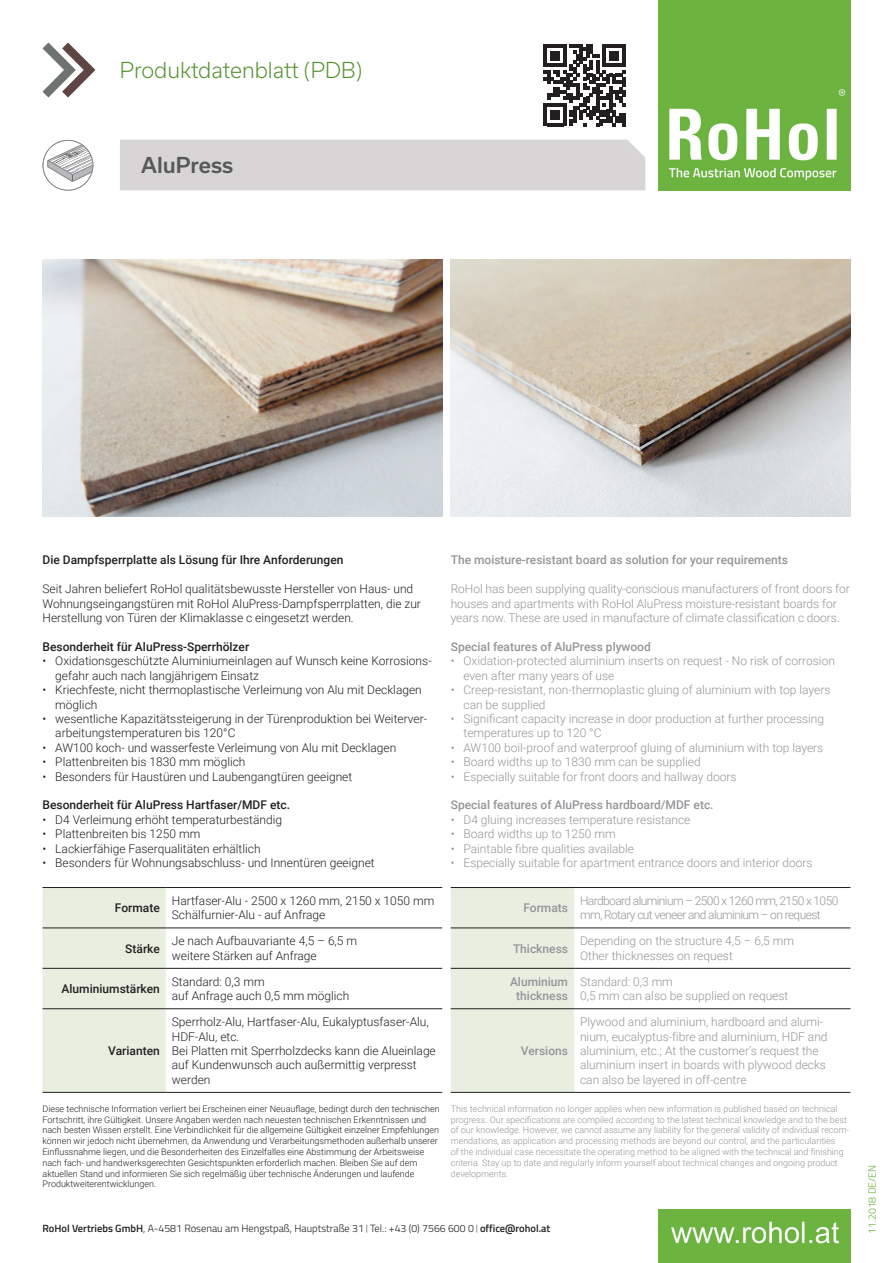
<style>
.page{position:relative;width:893px;height:1263px;background:#fff}
.page>*{position:absolute;margin:0;border:0;box-sizing:border-box;transform-origin:0 0}
.t1{font:300 21px "Usual";color:#539130}
.t2{font:500 21px "Usual";color:#57585a}
.t3{font:300 12px/14.4px "Roboto";color:#231f20}
.t4{font:300 12px/14.4px "Roboto";color:#939598}
.t5{font:500 12px/14.4px "Roboto";color:#939598;text-align:center}
.t6{font:500 12px "Roboto";color:#231f20}
.t7{font:300 12px/14.4px "Roboto";letter-spacing:-.05em;color:#939598}
.t8{font:300 10.5px "Titillium Web";color:#231f20}
.t9{font:300 10.5px "Titillium Web";color:#6cb43f}
.t10{font:300 9px/10.8px "Roboto";color:#231f20}
.t11{font:300 9px/10.8px "Roboto";color:#939598}
.s1{font-weight:600}
.s2{font-family:"Baufra";font-weight:400}
</style>
<div class="page">
<img style="left:658px;top:10px;width:192px;height:181px">
<img style="left:658px;top:1210px;width:192px;height:53px">
<svg style="left:43px;top:43px;width:52px;height:55px"></svg>
<div style="left:658px;top:0;width:192px;height:10px;background:#6cb43f"></div>
<div style="left:120px;top:140px;width:525px;height:50px;background:#d8d5d6"></div>
<div style="left:43px;top:888px;width:123px;height:204px;background:#e8efe1"></div>
<hr style="left:43px;top:887px;width:123px;height:1px;background:#231f20">
<hr style="left:166px;top:887px;width:276px;height:1px;background:#231f20">
<hr style="left:43px;top:928px;width:123px;height:1px;background:#231f20">
<hr style="left:166px;top:928px;width:276px;height:1px;background:#231f20">
<hr style="left:43px;top:968px;width:123px;height:1px;background:#231f20">
<hr style="left:166px;top:968px;width:276px;height:1px;background:#231f20">
<hr style="left:43px;top:1008px;width:123px;height:1px;background:#231f20">
<hr style="left:166px;top:1008px;width:276px;height:1px;background:#231f20">
<hr style="left:43px;top:1092px;width:123px;height:1px;background:#231f20">
<hr style="left:166px;top:1092px;width:276px;height:1px;background:#231f20">
<div style="left:451px;top:888px;width:123px;height:204px;background:#e8efe1"></div>
<hr style="left:451px;top:887px;width:123px;height:1px;background:#231f20">
<hr style="left:574px;top:887px;width:276px;height:1px;background:#231f20">
<hr style="left:451px;top:928px;width:123px;height:1px;background:#231f20">
<hr style="left:574px;top:928px;width:276px;height:1px;background:#231f20">
<hr style="left:451px;top:968px;width:123px;height:1px;background:#231f20">
<hr style="left:574px;top:968px;width:276px;height:1px;background:#231f20">
<hr style="left:451px;top:1008px;width:123px;height:1px;background:#231f20">
<hr style="left:574px;top:1008px;width:276px;height:1px;background:#231f20">
<hr style="left:451px;top:1092px;width:123px;height:1px;background:#231f20">
<hr style="left:574px;top:1092px;width:276px;height:1px;background:#231f20">
<img style="left:43px;top:260px;width:399px;height:257px">
<img style="left:451px;top:260px;width:399px;height:257px">
<svg style="left:43px;top:140px;width:51px;height:51px"></svg>
<svg style="left:544px;top:44px;width:82px;height:82px"></svg>
<hr style="left:622px;top:113px;width:4px;height:13px;background:#231f20">
<h1 class="t1" style="left:120px;top:58px;width:244px">Produktdatenblatt (PDB)</h1>
<h1 class="t2" style="left:141px;top:153px;width:94px">AluPress</h1>
<p class="t6" style="left:43px;top:552px;width:303px">Die Dampfsperrplatte als Lösung für Ihre Anforderungen</p>
<p class="t3" style="left:43px;top:581px;width:380px">Seit Jahren beliefert RoHol qualitätsbewusste Hersteller von Haus- und<br>Wohnungseingangstüren mit RoHol AluPress-Dampfsperrplatten, die zur<br>Herstellung von Türen der Klimaklasse c eingesetzt werden.</p>
<p class="t6" style="left:43px;top:638px;width:208px">Besonderheit für AluPress-Sperrhölzer</p>
<p class="t3" style="left:55px;top:653px;width:378px;text-indent:-13px">• Oxidationsgeschützte Aluminiumeinlagen auf Wunsch keine Korrosions&shy;gefahr auch nach langjährigem Einsatz</p>
<p class="t3" style="left:55px;top:682px;width:368px;text-indent:-13px">• Kriechfeste, nicht thermoplastische Verleimung von Alu mit Decklagen möglich</p>
<p class="t3" style="left:55px;top:711px;width:373px;text-indent:-13px">• wesentliche Kapazitätssteigerung in der Türenproduktion bei Weiterver&shy;arbeitungstemperaturen bis 120°C</p>
<p class="t3" style="left:43px;top:740px;width:355px">• AW100 koch- und wasserfeste Verleimung von Alu mit Decklagen</p>
<p class="t3" style="left:43px;top:754px;width:204px">• Plattenbreiten bis 1830 mm möglich</p>
<p class="t3" style="left:43px;top:769px;width:311px">• Besonders für Haustüren und Laubengangtüren geeignet</p>
<p class="t6" style="left:43px;top:797px;width:249px">Besonderheit für AluPress Hartfaser/MDF etc.</p>
<p class="t3" style="left:43px;top:812px;width:241px">• D4 Verleimung erhöht temperaturbeständig</p>
<p class="t3" style="left:43px;top:826px;width:159px">• Plattenbreiten bis 1250 mm</p>
<p class="t3" style="left:43px;top:841px;width:220px">• Lackierfähige Faserqualitäten erhältlich</p>
<p class="t3" style="left:43px;top:855px;width:334px">• Besonders für Wohnungsabschluss- und Innentüren geeignet</p>
<p class="t6" style="left:115px;top:899px;width:46px">Formate</p>
<p class="t3" style="left:172px;top:893px;width:264px">Hartfaser-Alu - 2500 x 1260 mm, 2150 x 1050 mm<br>Schälfurnier-Alu - auf Anfrage</p>
<p class="t6" style="left:125px;top:940px;width:36px">Stärke</p>
<p class="t3" style="left:172px;top:933px;width:187px">Je nach Aufbauvariante 4,5 – 6,5 m weitere Stärken auf Anfrage</p>
<p class="t6" style="left:62px;top:980px;width:100px">Aluminiumstärken</p>
<p class="t3" style="left:172px;top:974px;width:179px">Standard: 0,3 mm<br>auf Anfrage auch 0,5 mm möglich</p>
<p class="t3" style="left:172px;top:1014px;width:266px">Sperrholz-Alu, Hartfaser-Alu, Eukalyptusfaser-Alu, HDF-Alu, etc.<br>Bei Platten mit Sperrholzdecks kann die Alueinlage auf Kundenwunsch auch außermittig verpresst werden</p>
<p class="t10" style="left:43px;top:1103px;width:399px">Diese technische Information verliert bei Erscheinen einer Neuauflage, bedingt durch den technischen Fortschritt, ihre Gültigkeit. Unsere Angaben werden nach neuesten technischen Erkenntnissen und nach besten Wissen erstellt. Eine Verbindlichkeit für die allgemeine Gültigkeit einzelner Empfehlungen können wir jedoch nicht übernehmen, da Anwendung und Verarbeitungsmethoden außerhalb unserer Einflussnahme liegen, und die Besonderheiten des Einzelfalles eine Abstimmung der Arbeitsweise nach fach- und handwerksgerechten Gesichtspunkten erforderlich machen. Bleiben Sie auf dem aktuellen Stand und informieren Sie sich regelmäßig über technische Änderungen und laufende Produktweiterentwicklungen.</p>
<p class="t6" style="left:108px;top:1042px;width:53px">Varianten</p>
<p class="t5" style="left:451px;top:553px;width:339px">The moisture-resistant board as solution for your requirements</p>
<p class="t4" style="left:451px;top:581px;width:401px">RoHol has been supplying quality-conscious manufacturers of front doors for houses and apartments with RoHol AluPress moisture-resistant boards for years now. These are used in manufacture of climate classification c doors.</p>
<p class="t5" style="left:451px;top:639px;width:202px">Special features of AluPress plywood</p>
<p class="t4" style="left:463px;top:653px;width:373px;text-indent:-13px">• Oxidation-protected aluminium inserts on request - No risk of corrosion even after many years of use</p>
<p class="t4" style="left:463px;top:682px;width:368px;text-indent:-13px">• Creep-resistant, non-thermoplastic gluing of aluminium with top layers can be supplied</p>
<p class="t4" style="left:463px;top:711px;width:362px;text-indent:-13px">• Significant capacity increase in door production at further processing temperatures up to 120 °C</p>
<p class="t4" style="left:451px;top:740px;width:374px">• AW100 boil-proof and waterproof gluing of aluminium with top layers</p>
<p class="t4" style="left:451px;top:754px;width:251px">• Board widths up to 1830 mm can be supplied</p>
<p class="t4" style="left:451px;top:769px;width:287px">• Especially suitable for front doors and hallway doors</p>
<p class="t5" style="left:451px;top:797px;width:264px">Special features of AluPress hardboard/MDF etc.</p>
<p class="t4" style="left:451px;top:812px;width:241px">• D4 gluing increases temperature resistance</p>
<p class="t4" style="left:451px;top:826px;width:166px">• Board widths up to 1250 mm</p>
<p class="t4" style="left:451px;top:841px;width:185px">• Paintable fibre qualities available</p>
<p class="t4" style="left:451px;top:855px;width:363px">• Especially suitable for apartment entrance doors and interior doors</p>
<p class="t5" style="left:523px;top:900px;width:46px">Formats</p>
<p class="t7" style="left:580px;top:893px;width:260px">Hardboard aluminium – 2500 x 1260 mm, 2150 x 1050 mm, Rotary cut veneer and aluminium – on request</p>
<p class="t5" style="left:513px;top:941px;width:57px">Thickness</p>
<p class="t4" style="left:580px;top:933px;width:216px">Depending on the structure 4,5 – 6,5 mm<br>Other thicknesses on request</p>
<p class="t5" style="left:510px;top:974px;width:60px">Aluminium thickness</p>
<p class="t4" style="left:580px;top:974px;width:210px">Standard: 0,3 mm<br>0,5 mm can also be supplied on request</p>
<p class="t4" style="left:580px;top:1014px;width:249px">Plywood and aluminium, hardboard and alumi&shy;nium, eucalyptus-fibre and aluminium, HDF and aluminium, etc.; At the customer’s request the aluminium insert in boards with plywood decks can also be layered in off-centre</p>
<p class="t11" style="left:451px;top:1103px;width:400px">This technical information no longer applies when new information is published based on technical progress. Our specifications are compiled according to the latest technical knowledge and to the best of our knowledge. However, we cannot assume any liability for the general validity of individual recom&shy;mendations, as application and processing methods are beyond our control, and the particularities<br>of the individual case necessitate the operating method to be aligned with the technical and finishing criteria. Stay up to date and regularly inform yourself about technical changes and ongoing product developments.</p>
<p class="t5" style="left:521px;top:1043px;width:49px">Versions</p>
<p class="t8" style="left:43px;top:1221px;width:509px"><span class="s1">RoHol Vertriebs GmbH</span>, A-4581 Rosenau am Hengstpaß, Hauptstraße 31 <span class="s2">|</span> Tel.: +43 (0) 7566 600 0 <span class="s2">|</span> <span class="s1">office@rohol.at</span></p>
<p class="t9" style="left:865px;top:1234px;width:71px;rotate:-90deg">11.2018 DE/EN</p>
</div>
